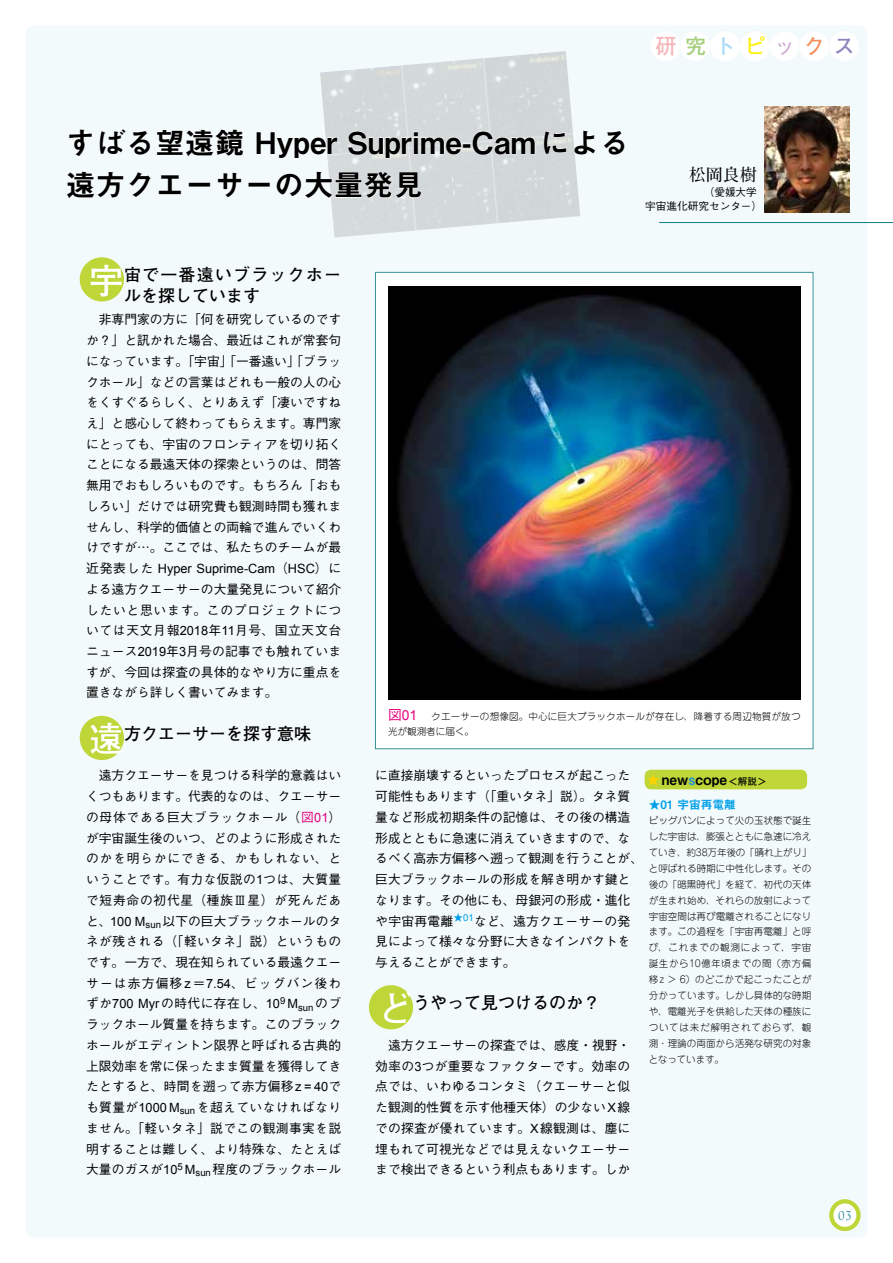
<style>
.page{position:relative;width:893px;height:1263px;background:#fff}
.page>*{position:absolute;margin:0;border:0;box-sizing:border-box;transform-origin:0 0}
.t1{font:29.7px/42.5px "Midashi Go Pro MB31";color:#000}
.t2{font:700 21.3px "Futo Go B101 Pro";letter-spacing:.395em;color:#f5b7ba}
.t3{font:700 16.95px "Futo Go B101 Pro";color:#000}
.t4{font:700 16.95px/21.3px "Futo Go B101 Pro";letter-spacing:.07em;color:#000}
.t5{font:700 16.95px "Futo Min A101 Pro";color:#000}
.t6{font:13.8px "Midashi Go Pro MB31";color:#000}
.t7{font:500 12.75px/20.7px "Gothic BBB Pro";color:#000;text-align:justify}
.t8{font:12.75px "Arial";color:#000}
.t9{font:12.75px "Charlemagne Std";color:#127d8e;scale:.8 1}
.t10{font:11.7px "Midashi Go Pro MB31";color:#00a0e9}
.t11{font:500 10.65px/13.8px "Gothic BBB Pro";color:#000}
.t12{font:300 9.6px/15.9px "Jun 101 Pro";letter-spacing:.015em;color:#000}
.s1{color:#a4d07c}
.s2{color:#a6dbf5}
.s3{color:#fef017}
.s4{color:#cdabd0}
.s5{color:#f18f5b}
.s6{color:#8e85be}
.s7{font-size:35.1px;color:#fff}
.s8{font-family:"Gothic BBB Pro";font-weight:500}
.s9{font-family:"Arial";font-weight:400}
.s10{font-family:"Gothic BBB Pro";font-weight:500;font-size:13.8px;color:#e4007f}
.s11{font-family:"Arial";font-weight:400;font-size:13.8px;color:#e4007f}
.s12{color:#e4007f}
.s13{font-family:"Arial";font-weight:400;color:#e4007f}
.s14{font-family:"Koz Go Pro";font-weight:700;color:#fed200}
.s15{color:#2393d2}
.s16{font-family:"Futo Go B101 Pro";font-weight:700;font-size:9.6px}
</style>
<div class="page">
<div style="left:26px;top:26px;width:841px;height:1211px;background:#f3fafb;border-radius:9px"></div>
<svg style="left:831px;top:1201px;width:27px;height:28px"></svg>
<div style="left:829px;top:1199px;width:32px;height:32px;border:4px solid #bed638;border-radius:50%"></div>
<img style="left:765px;top:106px;width:85px;height:106px">
<hr style="left:659px;top:222px;width:234px;height:1px;background:#127d8e">
<div style="left:651px;top:31px;width:29px;height:30px;background:#fff;border-radius:50%"></div>
<div style="left:680px;top:31px;width:30px;height:30px;background:#fff;border-radius:50%"></div>
<div style="left:710px;top:31px;width:30px;height:30px;background:#fff;border-radius:50%"></div>
<div style="left:740px;top:31px;width:30px;height:30px;background:#fff;border-radius:50%"></div>
<div style="left:770px;top:31px;width:29px;height:30px;background:#fff;border-radius:50%"></div>
<div style="left:799px;top:31px;width:30px;height:30px;background:#fff;border-radius:50%"></div>
<div style="left:829px;top:31px;width:30px;height:30px;background:#fff;border-radius:50%"></div>
<div style="left:375px;top:272px;width:438px;height:477px;background:#fff;border:1px solid #379697"></div>
<div style="left:80px;top:257px;width:44px;height:44px;background:#bed638;border-radius:50%"></div>
<img style="left:388px;top:286px;width:413px;height:413px">
<div style="left:80px;top:716px;width:44px;height:44px;background:#bed638;border-radius:50%"></div>
<div style="left:369px;top:985px;width:44px;height:44px;background:#bed638;border-radius:50%"></div>
<img style="left:320px;top:51px;width:260px;height:187px">
<svg style="left:69px;top:129px;width:23px;height:27px"></svg>
<svg style="left:100px;top:129px;width:50px;height:25px"></svg>
<svg style="left:157px;top:129px;width:86px;height:27px"></svg>
<svg style="left:260px;top:131px;width:78px;height:27px"></svg>
<svg style="left:348px;top:131px;width:187px;height:27px"></svg>
<svg style="left:543px;top:130px;width:24px;height:25px"></svg>
<svg style="left:573px;top:130px;width:22px;height:25px"></svg>
<svg style="left:604px;top:131px;width:20px;height:23px"></svg>
<svg style="left:67px;top:172px;width:84px;height:26px"></svg>
<svg style="left:159px;top:175px;width:22px;height:20px"></svg>
<svg style="left:218px;top:173px;width:23px;height:17px"></svg>
<svg style="left:277px;top:171px;width:145px;height:28px"></svg>
<div style="left:645px;top:770px;width:162px;height:19px;background:#bed638;border-radius:6px"></div>
<h2 class="t2" style="left:655px;top:29px;width:201px">研<span class="s1">究</span><span class="s2">ト</span><span class="s3">ピ</span><span class="s4">ッ</span><span class="s5">ク</span><span class="s6">ス</span></h2>
<h1 class="t1" style="left:66px;top:118px;width:565px">すばる望遠鏡 Hyper Suprime-Camによる遠方クエーサーの大量発見</h1>
<h3 class="t4" style="left:124px;top:262px;width:219px;text-indent:-35px"><span class="s7">宇</span>宙で一番遠いブラックホールを探しています</h3>
<p class="t7" style="left:86px;top:308px;width:257px">　非専門家の方に「何を研究しているのですか？」と訊かれた場合、最近はこれが常套句になっています。「宇宙」「一番遠い」「ブラックホール」などの言葉はどれも一般の人の心をくすぐるらしく、とりあえず「凄いですねえ」と感心して終わってもらえます。専門家にとっても、宇宙のフロンティアを切り拓くことになる最遠天体の探索というのは、問答無用でおもしろいものです。もちろん「おもしろい」だけでは研究費も観測時間も獲れませんし、科学的価値との両輪で進んでいくわけですが…。ここでは、私たちのチームが最</p>
<p class="t8" style="left:86px;top:560px;width:257px"><span class="s8">近発表した</span> Hyper Suprime-Cam<span class="s8">（</span>HSC<span class="s8">）に</span></p>
<p class="t7" style="left:86px;top:577px;width:257px">よる遠方クエーサーの大量発見について紹介したいと思います。このプロジェクトについては天文月報<span class="s9">2018</span>年<span class="s9">11</span>月号、国立天文台ニュース<span class="s9">2019</span>年<span class="s9">3</span>月号の記事でも触れていますが、今回は探査の具体的なやり方に重点を置きながら詳しく書いてみます。</p>
<h3 class="t5" style="left:689px;top:161px;width:70px">松岡良樹</h3>
<p class="t11" style="left:645px;top:184px;width:118px;text-indent:58px">（愛媛大学宇宙進化研究センター）</p>
<h3 class="t3" style="left:89px;top:720px;width:224px"><span class="s7">遠</span>方クエーサーを探す意味</h3>
<p class="t12" style="left:388px;top:708px;width:414px;line-height:14.4px"><span class="s10">図</span><span class="s11">01</span> クエーサーの想像図。中心に巨大ブラックホールが存在し、降着する周辺物質が放つ光が観測者に届く。</p>
<p class="t7" style="left:86px;top:764px;width:257px">　遠方クエーサーを見つける科学的意義はいくつもあります。代表的なのは、クエーサーの母体である巨大ブラックホール（<span class="s12">図</span><span class="s13">01</span>）が宇宙誕生後のいつ、どのように形成されたのかを明らかにできる、かもしれない、ということです。有力な仮説の<span class="s9">1</span>つは、大質量で短寿命の初代星（種族Ⅲ星）が死んだあと、<span class="s9">100 M</span><sub>sun</sub> 以下の巨大ブラックホールのタネが残される（「軽いタネ」説）というものです。一方で、現在知られている最遠クエーサーは赤方偏移<span class="s9">z</span>＝<span class="s9">7.54</span>、ビッグバン後わずか<span class="s9">700 Myr</span>の時代に存在し、<span class="s9">10</span><sup>9</sup> <span class="s9">M</span><sub>sun</sub> のブラックホール質量を持ちます。このブラックホールがエディントン限界と呼ばれる古典的上限効率を常に保ったまま質量を獲得してきたとすると、時間を遡って赤方偏移<span class="s9">z = 40</span>でも質量が<span class="s9">1000 M</span><sub>sun</sub>を超えていなければなりません。「軽いタネ」説でこの観測事実を説明することは難しく、より特殊な、たとえば大量のガスが<span class="s9">10</span><sup>5</sup> <span class="s9">M</span><sub>sun</sub> 程度のブラックホール</p>
<p class="t7" style="left:375px;top:764px;width:269px;text-align:left">に直接崩壊するといったプロセスが起こった可能性もあります（「重いタネ」説）。タネ質量など形成初期条件の記憶は、その後の構造形成とともに急速に消えていきますので、なるべく高赤方偏移へ遡って観測を行うことが、巨大ブラックホールの形成を解き明かす鍵となります。その他にも、母銀河の形成・進化や宇宙再電離<sup>★</sup><sup>01</sup>など、遠方クエーサーの発見によって様々な分野に大きなインパクトを与えることができます。</p>
<h3 class="t3" style="left:378px;top:989px;width:224px"><span class="s7">ど</span>うやって見つけるのか？</h3>
<p class="t7" style="left:375px;top:1033px;width:257px">　遠方クエーサーの探査では、感度・視野・効率の<span class="s9">3</span>つが重要なファクターです。効率の点では、いわゆるコンタミ（クエーサーと似た観測的性質を示す他種天体）の少ない<span class="s9">X</span>線での探査が優れています。<span class="s9">X</span>線観測は、塵に埋もれて可視光などでは見えないクエーサーまで検出できるという利点もあります。しか</p>
<p class="t6" style="left:646px;top:768px;width:122px"><span class="s14">★</span>new<span class="s15">s</span>cope<span class="s16">＜解説＞</span></p>
<p class="t10" style="left:649px;top:795px;width:89px">★01 宇宙再電離</p>
<p class="t12" style="left:649px;top:811px;width:164px;text-align:justify">ビッグバンによって火の玉状態で誕生した宇宙は、膨張とともに急速に冷えていき、約38万年後の「晴れ上がり」と呼ばれる時期に中性化します。その後の「暗黒時代」を経て、初代の天体が生まれ始め、それらの放射によって宇宙空間は再び電離されることになります。この過程を「宇宙再電離」と呼び、これまでの観測によって、宇宙誕生から10億年頃までの間（赤方偏移z &gt; 6）のどこかで起こったことが分かっています。しかし具体的な時期や、電離光子を供給した天体の種族については未だ解明されておらず、観測・理論の両面から活発な研究の対象となっています。</p>
<p class="t9" style="left:838px;top:1208px;width:18px">03</p>
</div>
